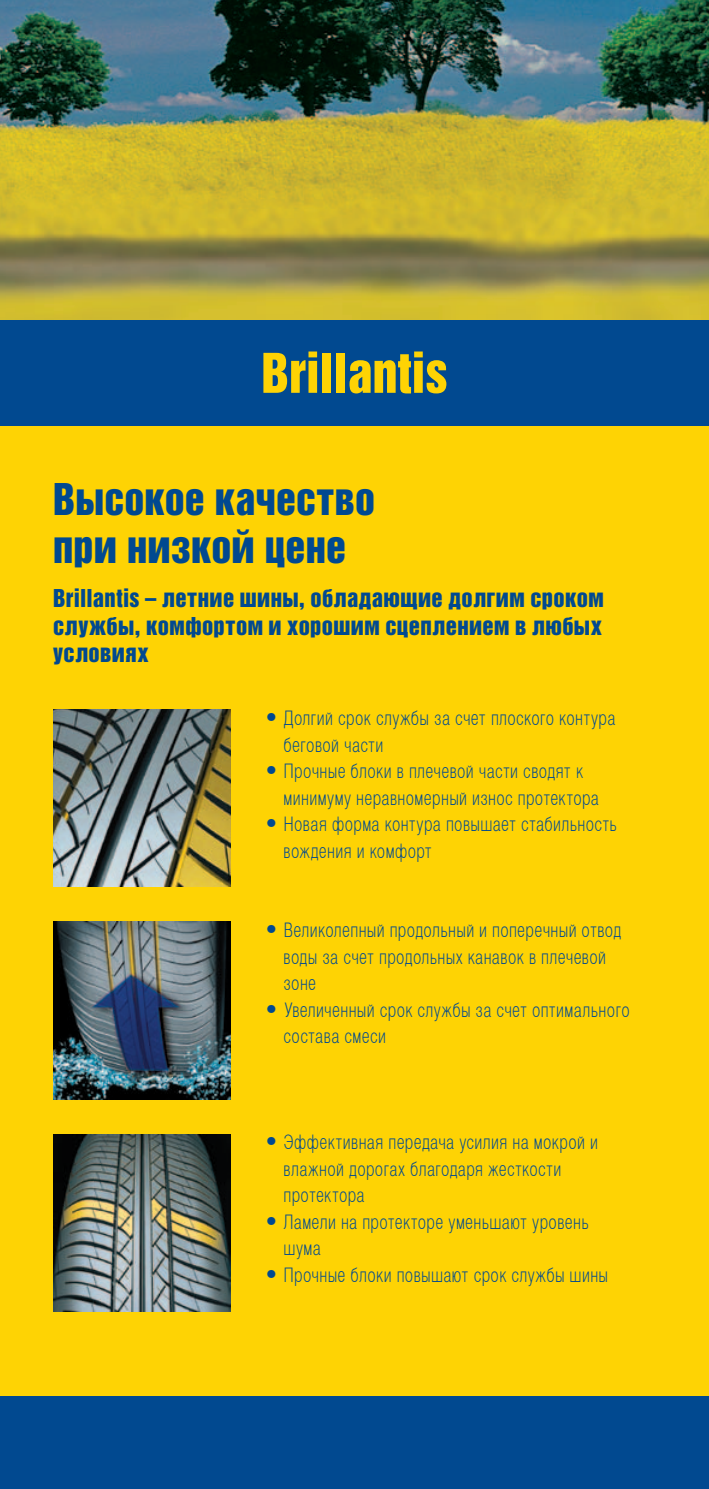
<style>
.page{position:relative;width:709px;height:1489px;background:#fff}
.page>*{position:absolute;margin:0;border:0;box-sizing:border-box;transform-origin:0 0}
.t1{font:50px "Helvetica Inserat Cyr Upright";color:#fed304}
.t2{font:40px/47.5px "Helvetica Inserat Cyr Upright";letter-spacing:.005em;color:#014990}
.t3{font:22.5px/26.5px "Helvetica Condenced";letter-spacing:.015em;color:#014990}
.t4{font:22.5px/27.5px "Helvetica Inserat Cyr Upright";letter-spacing:.02em;color:#014990;text-align:justify}
.s1{font-family:"Helvetica Neue LT Pro";font-weight:300}
</style>
<div class="page">
<div style="left:0;top:418px;width:709px;height:985px;background:#fed304"></div>
<div style="left:0;top:319px;width:709px;height:106px;background:#014990"></div>
<div style="left:0;top:1396px;width:709px;height:92px;background:#014990"></div>
<img style="left:0;top:0;width:709px;height:319px">
<img style="left:53px;top:709px;width:177px;height:177px">
<img style="left:53px;top:921px;width:177px;height:177px">
<img style="left:53px;top:1134px;width:177px;height:177px">
<h1 class="t1" style="left:261px;top:343px;width:188px">Brillantis</h1>
<h2 class="t2" style="left:53px;top:475px;width:323px">Высокое качество при низкой цене</h2>
<p class="t4" style="left:53px;top:584px;width:552px">Brillantis – летние шины, обладающие долгим сроком службы, комфортом и хорошим сцеплением в любых условиях</p>
<p class="t3" style="left:283px;top:705px;width:333px;text-indent:-18px"><span class="s1">•</span> Долгий срок службы за счет плоского контура беговой части</p>
<p class="t3" style="left:283px;top:758px;width:317px;text-indent:-18px"><span class="s1">•</span> Прочные блоки в плечевой части сводят к минимуму неравномерный износ протектора</p>
<p class="t3" style="left:283px;top:811px;width:335px;text-indent:-18px"><span class="s1">•</span> Новая форма контура повышает стабильность вождения и комфорт</p>
<p class="t3" style="left:283px;top:917px;width:339px;text-indent:-18px"><span class="s1">•</span> Великолепный продольный и поперечный отвод воды за счет продольных канавок в плечевой зоне</p>
<p class="t3" style="left:283px;top:997px;width:348px;text-indent:-18px"><span class="s1">•</span> Увеличенный срок службы за счет оптимального состава смеси</p>
<p class="t3" style="left:283px;top:1129px;width:316px;text-indent:-18px"><span class="s1">•</span> Эффективная передача усилия на мокрой и влажной дорогах благодаря жесткости протектора</p>
<p class="t3" style="left:283px;top:1209px;width:307px;text-indent:-18px"><span class="s1">•</span> Ламели на протекторе уменьшают уровень шума</p>
<p class="t3" style="left:266px;top:1262px;width:344px"><span class="s1">•</span> Прочные блоки повышают срок службы шины</p>
</div>
